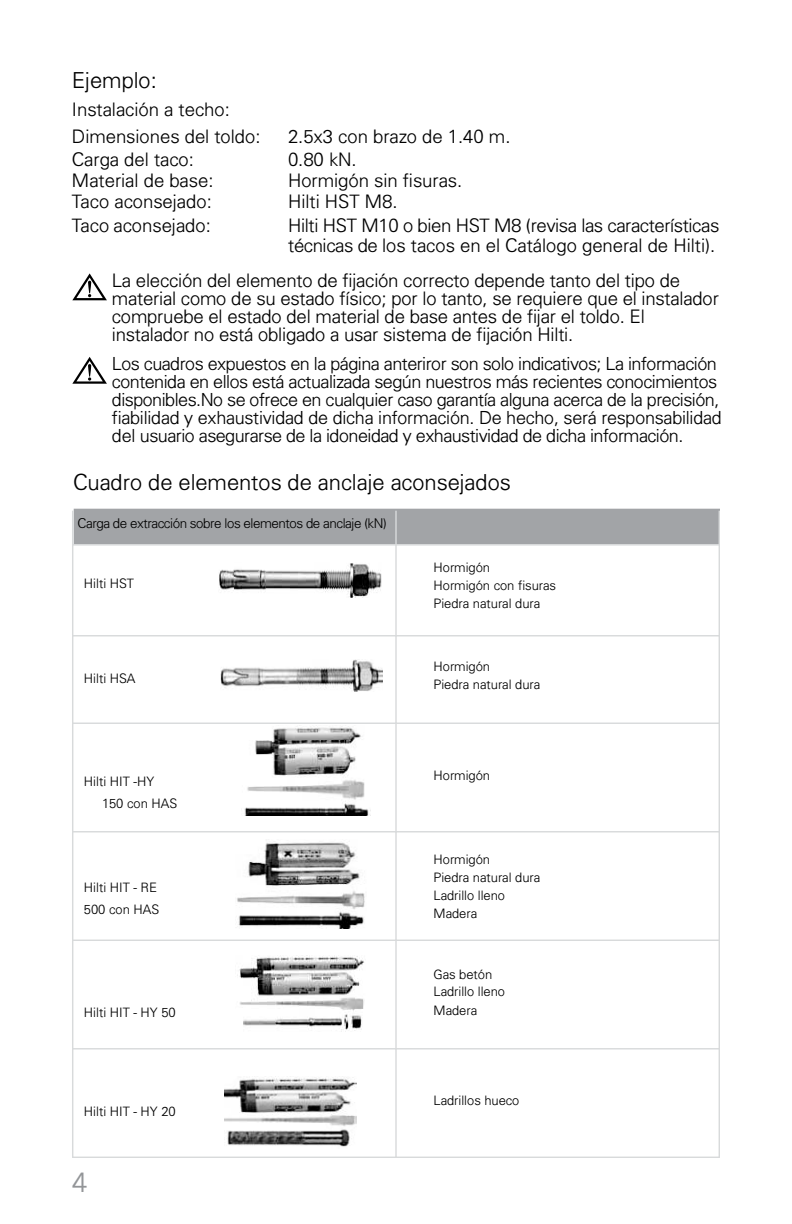
<style>
.page{position:relative;width:792px;height:1224px;background:#fff}
.page>*{position:absolute;margin:0;border:0;box-sizing:border-box;transform-origin:0 0}
.t1{font:300 28px "Univers";color:#939598}
.t2{font:300 22px "Univers";color:#000}
.t3{font:300 18.6px/18px "Univers";letter-spacing:-.01em;color:#000}
.t4{font:300 18px/18px "Univers";letter-spacing:-.025em;color:#000}
.t5{font:300 13.4px "Univers";letter-spacing:-.03em;color:#000}
.t6{font:300 13px/18px "Univers";color:#000}
</style>
<div class="page">
<svg style="left:72px;top:273px;width:35px;height:27px"></svg>
<svg style="left:72px;top:357px;width:35px;height:27px"></svg>
<div style="left:74px;top:509px;width:646px;height:35px;background:#a2a4a7"></div>
<hr style="left:72px;top:1157px;width:324px;height:1px;background:#d8dadb">
<hr style="left:396px;top:1157px;width:324px;height:1px;background:#d8dadb">
<hr style="left:72px;top:545px;width:1px;height:90px;background:#d8dadb">
<hr style="left:395px;top:546px;width:2px;height:89px;background:#d8dadb">
<hr style="left:719px;top:546px;width:1px;height:89px;background:#d8dadb">
<hr style="left:72px;top:635px;width:324px;height:1px;background:#d8dadb">
<hr style="left:72px;top:636px;width:1px;height:87px;background:#d8dadb">
<hr style="left:396px;top:635px;width:324px;height:1px;background:#d8dadb">
<hr style="left:395px;top:636px;width:2px;height:87px;background:#d8dadb">
<hr style="left:719px;top:636px;width:1px;height:87px;background:#d8dadb">
<hr style="left:72px;top:723px;width:324px;height:1px;background:#d8dadb">
<hr style="left:72px;top:724px;width:1px;height:107px;background:#d8dadb">
<hr style="left:396px;top:723px;width:324px;height:1px;background:#d8dadb">
<hr style="left:395px;top:724px;width:2px;height:107px;background:#d8dadb">
<hr style="left:719px;top:724px;width:1px;height:107px;background:#d8dadb">
<hr style="left:72px;top:831px;width:324px;height:1px;background:#d8dadb">
<hr style="left:72px;top:832px;width:1px;height:108px;background:#d8dadb">
<hr style="left:396px;top:831px;width:324px;height:1px;background:#d8dadb">
<hr style="left:395px;top:832px;width:2px;height:108px;background:#d8dadb">
<hr style="left:719px;top:832px;width:1px;height:108px;background:#d8dadb">
<hr style="left:72px;top:940px;width:324px;height:1px;background:#d8dadb">
<hr style="left:72px;top:941px;width:1px;height:107px;background:#d8dadb">
<hr style="left:396px;top:940px;width:324px;height:1px;background:#d8dadb">
<hr style="left:395px;top:941px;width:2px;height:107px;background:#d8dadb">
<hr style="left:719px;top:941px;width:1px;height:107px;background:#d8dadb">
<hr style="left:72px;top:1048px;width:324px;height:1px;background:#d8dadb">
<hr style="left:72px;top:1049px;width:1px;height:108px;background:#d8dadb">
<hr style="left:396px;top:1048px;width:324px;height:1px;background:#d8dadb">
<hr style="left:395px;top:1049px;width:2px;height:108px;background:#d8dadb">
<hr style="left:719px;top:1049px;width:1px;height:108px;background:#d8dadb">
<hr style="left:395px;top:511px;width:2px;height:33px;background:#d8dadb">
<hr style="left:719px;top:511px;width:1px;height:33px;background:#d8dadb">
<hr style="left:73px;top:544px;width:323px;height:2px;background:#d8dadb">
<hr style="left:396px;top:544px;width:324px;height:2px;background:#d8dadb">
<hr style="left:72px;top:511px;width:1px;height:34px;background:#d8dadb">
<img style="left:219px;top:563px;width:162px;height:35px">
<img style="left:220px;top:659px;width:163px;height:32px">
<img style="left:244px;top:726px;width:127px;height:89px">
<img style="left:237px;top:841px;width:128px;height:88px">
<img style="left:237px;top:956px;width:127px;height:76px">
<img style="left:225px;top:1078px;width:132px;height:69px">
<p class="t2" style="left:72px;top:67px;width:86px">Ejemplo:</p>
<p class="t3" style="left:72px;top:100px;width:159px">Instalación a techo:</p>
<p class="t3" style="left:72px;top:127px;width:190px">Dimensiones del toldo:</p>
<p class="t3" style="left:288px;top:127px;width:224px">2.5x3 con brazo de 1.40 m.</p>
<p class="t3" style="left:72px;top:171px;width:143px">Material de base:</p>
<p class="t3" style="left:288px;top:171px;width:176px">Hormigón sin fisuras.</p>
<p class="t3" style="left:72px;top:192px;width:141px">Taco aconsejado:</p>
<p class="t3" style="left:288px;top:192px;width:111px">Hilti HST M8.</p>
<p class="t3" style="left:72px;top:216px;width:140px">Taco aconsejado:</p>
<p class="t3" style="left:288px;top:215px;width:432px;line-height:20px">Hilti HST M10 o bien HST M8 (revisa las características técnicas de los tacos en el Catálogo general de Hilti).</p>
<p class="t3" style="left:72px;top:150px;width:123px">Carga del taco:</p>
<p class="t3" style="left:288px;top:150px;width:70px">0.80 kN.</p>
<p class="t3" style="left:112px;top:271px;width:608px">La elección del elemento de fijación correcto depende tanto del tipo de material como de su estado físico; por lo tanto, se requiere que el instalador compruebe el estado del material de base antes de fijar el toldo. El instalador no está obligado a usar sistema de fijación Hilti.</p>
<p class="t4" style="left:112px;top:354px;width:611px">Los cuadros expuestos en la página anteriror son solo indicativos; La información contenida en ellos está actualizada según nuestros más recientes conocimientos disponibles.No se ofrece en cualquier caso garantía alguna acerca de la precisión, fiabilidad y exhaustividad de dicha información. De hecho, será responsabilidad del usuario asegurarse de la idoneidad y exhaustividad de dicha información.</p>
<p class="t2" style="left:73px;top:469px;width:439px">Cuadro de elementos de anclaje aconsejados</p>
<p class="t5" style="left:78px;top:515px;width:311px">Carga de extracción sobre los elementos de anclaje (kN)</p>
<p class="t6" style="left:84px;top:574px;width:52px">Hilti HST</p>
<p class="t6" style="left:84px;top:669px;width:53px">Hilti HSA</p>
<p class="t6" style="left:102px;top:770px;width:77px;line-height:22px;text-indent:-18px">Hilti HIT -HY<br>150 con HAS</p>
<p class="t6" style="left:84px;top:876px;width:77px;line-height:22px">Hilti HIT - RE<br>500 con HAS</p>
<p class="t6" style="left:84px;top:1003px;width:93px">Hilti HIT - HY 50</p>
<p class="t6" style="left:84px;top:1102px;width:93px">Hilti HIT - HY 20</p>
<h1 class="t1" style="left:72px;top:1166px;width:17px">4</h1>
<p class="t6" style="left:434px;top:558px;width:124px">Hormigón<br>Hormigón con fisuras<br>Piedra natural dura</p>
<p class="t6" style="left:434px;top:657px;width:108px">Hormigón<br>Piedra natural dura</p>
<p class="t6" style="left:434px;top:766px;width:58px">Hormigón</p>
<p class="t6" style="left:434px;top:850px;width:108px">Hormigón<br>Piedra natural dura<br>Ladrillo lleno<br>Madera</p>
<p class="t6" style="left:434px;top:966px;width:73px;line-height:16.8px">Gas betón<br>Ladrillo lleno</p>
<p class="t6" style="left:434px;top:1001px;width:45px">Madera</p>
<p class="t6" style="left:434px;top:1092px;width:87px">Ladrillos hueco</p>
</div>
